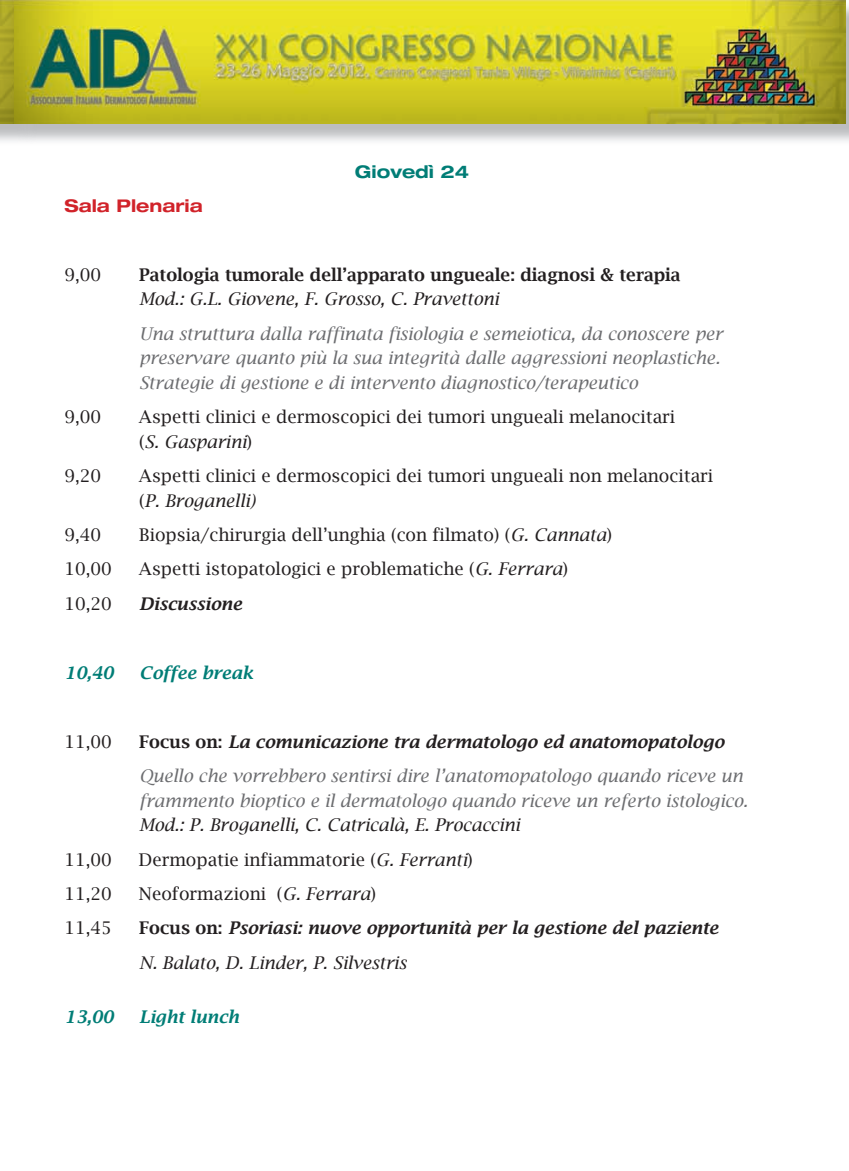
<style>
.page{position:relative;width:849px;height:1171px;background:#fff}
.page>*{position:absolute;margin:0;border:0;box-sizing:border-box;transform-origin:0 0}
.t1{font:italic 17.5px/24.5px "Lucida Bright";color:#6c6d70}
.t2{font:17.5px/24.5px "Lucida Bright";color:#231f20}
.t3{font:italic 600 17.5px/34.5px "Lucida Bright";color:#231f20}
.t4{font:italic 17.5px "Lucida Bright";color:#231f20}
.t5{font:600 17.5px "Lucida Bright";color:#231f20}
.t6{font:italic 600 17.5px "Lucida Bright";color:#007d76}
.t7{font:700 expanded 17.5px "Helvetica Neue";color:#d1232a}
.t8{font:700 expanded 17.5px "Helvetica Neue";color:#007d76}
.s1{font-style:italic}
.s2{font-weight:600;font-style:normal;color:#231f20}
.s3{font-weight:600;color:#231f20}
.s4{font-style:normal}
.s5{font-weight:400}
</style>
<div class="page">
<img style="left:0;top:123px;width:18px;height:18px">
<img style="left:0;top:0;width:845px;height:123px">
<img style="left:37px;top:3px;width:811px;height:138px">
<img style="left:18px;top:3px;width:19px;height:139px">
<p class="t7" style="left:64px;top:199px;width:140px">Sala Plenaria</p>
<p class="t8" style="left:355px;top:165px;width:116px">Giovedì 24</p>
<p class="t2" style="left:64px;top:262px;width:38px">9,00</p>
<p class="t5" style="left:139px;top:264px;width:543px">Patologia tumorale dell’apparato ungueale: diagnosi &amp; terapia</p>
<p class="t4" style="left:139px;top:288px;width:361px">Mod.: G.L. Giovene, F. Grosso, C. Pravettoni</p>
<p class="t1" style="left:139px;top:321px;width:585px">Una struttura dalla raffinata fisiologia e semeiotica, da conoscere per preservare quanto più la sua integrità dalle aggressioni neoplastiche.<br>Strategie di gestione e di intervento diagnostico/terapeutico</p>
<p class="t2" style="left:64px;top:404px;width:38px">9,00</p>
<p class="t2" style="left:139px;top:404px;width:537px">Aspetti clinici e dermoscopici dei tumori ungueali melanocitari (<span class="s1">S. Gasparini</span>)</p>
<p class="t2" style="left:64px;top:463px;width:38px">9,20</p>
<p class="t2" style="left:139px;top:463px;width:575px">Aspetti clinici e dermoscopici dei tumori ungueali non melanocitari (<span class="s1">P. Broganelli)</span></p>
<p class="t2" style="left:65px;top:522px;width:38px">9,40</p>
<p class="t2" style="left:139px;top:522px;width:474px">Biopsia/chirurgia dell’unghia (con filmato) (<span class="s1">G. Cannata</span>)</p>
<p class="t2" style="left:64px;top:556px;width:49px">10,00</p>
<p class="t2" style="left:139px;top:556px;width:430px">Aspetti istopatologici e problematiche (<span class="s1">G. Ferrara</span>)</p>
<p class="t2" style="left:65px;top:591px;width:49px">10,20</p>
<p class="t3" style="left:139px;top:586px;width:104px">Discussione</p>
<p class="t6" style="left:65px;top:662px;width:51px">10,40</p>
<p class="t6" style="left:139px;top:662px;width:116px">Coffee break</p>
<p class="t2" style="left:65px;top:729px;width:49px">11,00</p>
<p class="t1" style="left:139px;top:724px;width:605px;line-height:34.5px"><span class="s2">Focus on:</span> <span class="s3">La comunicazione tra dermatologo ed anatomopatologo<br></span>Quello che vorrebbero sentirsi dire l’anatomopatologo quando riceve un</p>
<p class="t1" style="left:139px;top:788px;width:610px">frammento bioptico e il dermatologo quando riceve un referto istologico.</p>
<p class="t4" style="left:139px;top:814px;width:382px">Mod.: P. Broganelli, C. Catricalà, E. Procaccini</p>
<p class="t2" style="left:65px;top:846px;width:49px">11,00</p>
<p class="t2" style="left:139px;top:846px;width:335px">Dermopatie infiammatorie (<span class="s1">G. Ferranti</span>)</p>
<p class="t2" style="left:64px;top:881px;width:49px">11,20</p>
<p class="t2" style="left:139px;top:881px;width:238px">Neoformazioni (<span class="s1">G. Ferrara</span>)</p>
<p class="t2" style="left:64px;top:915px;width:49px">11,45</p>
<p class="t3" style="left:139px;top:910px;width:581px"><span class="s4">Focus on:</span> Psoriasi: nuove opportunità per la gestione del paziente<br><span class="s5">N. Balato, D. Linder, P. Silvestris</span></p>
<p class="t6" style="left:64px;top:1006px;width:51px">13,00</p>
<p class="t6" style="left:139px;top:1006px;width:101px">Light lunch</p>
</div>
